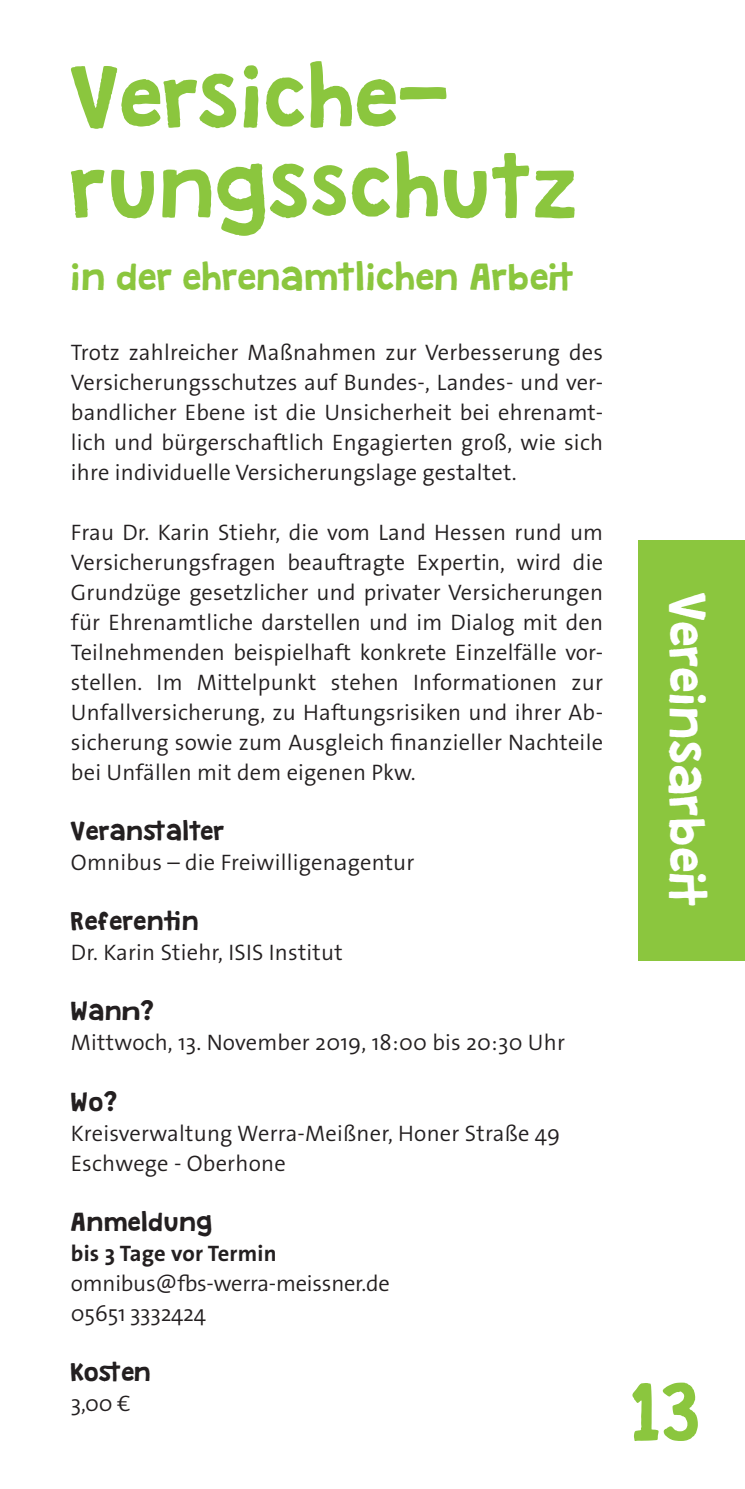
<style>
.page{position:relative;width:745px;height:1489px;background:#fff}
.page>*{position:absolute;margin:0;border:0;box-sizing:border-box;transform-origin:0 0}
.t1{font:75px/90px "Granstander Clean";color:#8bc63e}
.t2{font:72.5px "Granstander Clean";color:#8bc63e}
.t3{font:44px "Granstander Clean";color:#fff}
.t4{font:32.5px "Granstander Clean";color:#8bc63e}
.t5{font:300 22.5px/30px "The Sans Os F";letter-spacing:.01em;color:#231f20;text-align:justify}
.t6{font:22.5px "Granstander Clean";letter-spacing:.01em;color:#231f20}
.t7{font:300 22.5px/30px "The Sans Os F";letter-spacing:-.01em;color:#231f20}
.t8{font:700 22.5px "The Sans Os F";letter-spacing:.01em;color:#231f20}
</style>
<div class="page">
<div style="left:637px;top:540px;width:107px;height:420px;background:#8bc63e"></div>
<h1 class="t1" style="left:71px;top:56px;width:509px">Versiche&shy;rungsschutz</h1>
<h3 class="t4" style="left:71px;top:259px;width:505px">in der ehrenamtlichen Arbeit</h3>
<p class="t5" style="left:71px;top:338px;width:533px">Trotz zahlreicher Maßnahmen zur Verbesserung des Versicherungsschutzes auf Bundes-, Landes- und ver&shy;bandlicher Ebene ist die Unsicherheit bei ehrenamt&shy;lich und bürgerschaftlich Engagierten groß, wie sich ihre individuelle Versicherungslage gestaltet.</p>
<p class="t5" style="left:71px;top:518px;width:533px">Frau Dr. Karin Stiehr, die vom Land Hessen rund um Versicherungsfragen beauftragte Expertin, wird die Grundzüge gesetzlicher und privater Versicherungen für Ehrenamtliche darstellen und im Dialog mit den Teilnehmenden beispielhaft konkrete Einzelfälle vor&shy;stellen. Im Mittelpunkt stehen Informationen zur Unfallversicherung, zu Haftungsrisiken und ihrer Ab&shy;sicherung sowie zum Ausgleich finanzieller Nachteile bei Unfällen mit dem eigenen Pkw.</p>
<p class="t6" style="left:71px;top:819px;width:155px">Veranstalter</p>
<p class="t5" style="left:71px;top:847px;width:345px">Omnibus – die Freiwilligenagentur</p>
<p class="t6" style="left:71px;top:909px;width:130px">Referentin</p>
<p class="t5" style="left:71px;top:937px;width:273px">Dr. Karin Stiehr, ISIS Institut</p>
<p class="t6" style="left:71px;top:999px;width:85px">Wann?</p>
<p class="t5" style="left:71px;top:1027px;width:495px">Mittwoch, 13. November 2019, 18:00 bis 20:30 Uhr</p>
<p class="t6" style="left:71px;top:1089px;width:48px">Wo?</p>
<p class="t5" style="left:71px;top:1117px;width:490px">Kreisverwaltung Werra-Meißner, Honer Straße 49<br>Eschwege - Oberhone</p>
<p class="t6" style="left:71px;top:1209px;width:143px">Anmeldung</p>
<p class="t8" style="left:71px;top:1238px;width:207px">bis 3 Tage vor Termin</p>
<p class="t7" style="left:71px;top:1267px;width:320px">omnibus@fbs-werra-meissner.de<br>05651 3332424</p>
<p class="t6" style="left:71px;top:1359px;width:82px">Kosten</p>
<p class="t5" style="left:71px;top:1387px;width:61px">3,00 €</p>
<h3 class="t3" style="left:710px;top:592px;width:317px;rotate:90deg">Vereinsarbeit</h3>
<h2 class="t2" style="left:631px;top:1373px;width:72px">13</h2>
</div>
